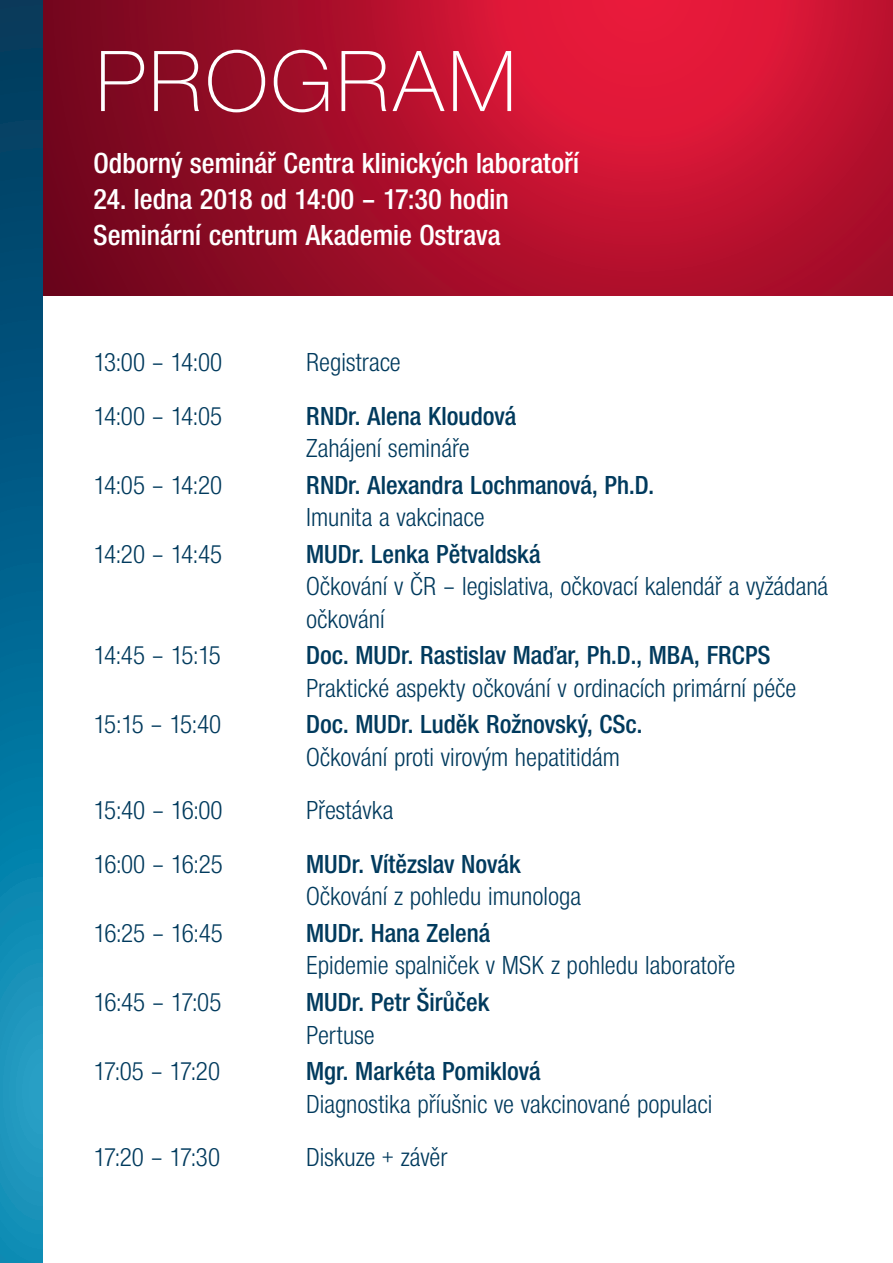
<style>
.page{position:relative;width:893px;height:1263px;background:#fff}
.page>*{position:absolute;margin:0;border:0;box-sizing:border-box;transform-origin:0 0}
.t1{font:300 90px "Nimbus Sans Novus TOT";color:#fff}
.popis_program{font:30px/36px "Nimbus Sans Novus TOT Sem Bol Con";color:#fff}
.zakladni_data{font:27px/32.4px "Nimbus Sans Novus TOT Reg Con";color:#003a5d}
.zakladni_data-2{font:27px/32.4px "Nimbus Sans Novus TOT Sem Bol Con";color:#003a5d}
.s1{font-family:"Nimbus Sans Novus TOT Reg Con"}
.s2{font-family:"Nimbus Sans Novus TOT Sem Bol Con"}
</style>
<div class="page">
<svg style="left:43px;top:0;width:850px;height:296px;background:#ae0f2b"></svg>
<svg style="left:0;top:0;width:43px;height:1263px;background:#086b93"></svg>
<p class="t1" style="left:94px;top:30px;width:427px">PROGRAM</p>
<p class="popis_program" style="left:94px;top:145px;width:487px">Odborný seminář Centra klinických laboratoří</p>
<p class="popis_program" style="left:94px;top:181px;width:417px">24. ledna 2018 od 14:00 – 17:30 hodin<br>Seminární centrum Akademie Ostrava</p>
<p class="zakladni_data" style="left:94px;top:346px;width:130px">13:00 – 14:00</p>
<p class="zakladni_data" style="left:306px;top:346px;width:96px">Registrace</p>
<p class="zakladni_data" style="left:94px;top:400px;width:130px">14:00 – 14:05</p>
<p class="zakladni_data-2" style="left:306px;top:400px;width:212px">RNDr. Alena Kloudová<br><span class="s1">Zahájení semináře</span></p>
<p class="zakladni_data" style="left:94px;top:469px;width:130px">14:05 – 14:20</p>
<p class="zakladni_data-2" style="left:306px;top:469px;width:350px">RNDr. Alexandra Lochmanová, Ph.D.<br><span class="s1">Imunita a vakcinace</span></p>
<p class="zakladni_data" style="left:94px;top:538px;width:130px">14:20 – 14:45</p>
<p class="zakladni_data" style="left:306px;top:538px;width:524px"><span class="s2">MUDr. Lenka Pětvaldská<br></span>Očkování v ČR – legislativa, očkovací kalendář a vyžádaná očkování</p>
<p class="zakladni_data" style="left:94px;top:639px;width:129px">14:45 – 15:15</p>
<p class="zakladni_data" style="left:306px;top:639px;width:492px"><span class="s2">Doc. MUDr. Rastislav Maďar, Ph.D., MBA, FRCPS<br></span>Praktické aspekty očkování v ordinacích primární péče</p>
<p class="zakladni_data" style="left:94px;top:708px;width:129px">15:15 – 15:40</p>
<p class="zakladni_data" style="left:306px;top:708px;width:338px"><span class="s2">Doc. MUDr. Luděk Rožnovský, CSc.<br></span>Očkování proti virovým hepatitidám</p>
<p class="zakladni_data" style="left:94px;top:794px;width:131px">15:40 – 16:00</p>
<p class="zakladni_data" style="left:306px;top:794px;width:89px">Přestávka</p>
<p class="zakladni_data" style="left:94px;top:848px;width:131px">16:00 – 16:25</p>
<p class="zakladni_data" style="left:306px;top:848px;width:277px"><span class="s2">MUDr. Vítězslav Novák<br></span>Očkování z pohledu imunologa</p>
<p class="zakladni_data" style="left:94px;top:917px;width:131px">16:25 – 16:45</p>
<p class="zakladni_data" style="left:306px;top:917px;width:431px"><span class="s2">MUDr. Hana Zelená<br></span>Epidemie spalniček v MSK z pohledu laboratoře</p>
<p class="zakladni_data" style="left:94px;top:986px;width:129px">16:45 – 17:05</p>
<p class="zakladni_data-2" style="left:306px;top:986px;width:185px">MUDr. Petr Širůček<br><span class="s1">Pertuse</span></p>
<p class="zakladni_data" style="left:94px;top:1055px;width:128px">17:05 – 17:20</p>
<p class="zakladni_data" style="left:306px;top:1055px;width:408px"><span class="s2">Mgr. Markéta Pomiklová<br></span>Diagnostika příušnic ve vakcinované populaci</p>
<p class="zakladni_data" style="left:94px;top:1141px;width:128px">17:20 – 17:30</p>
<p class="zakladni_data" style="left:306px;top:1141px;width:143px">Diskuze + závěr</p>
</div>
